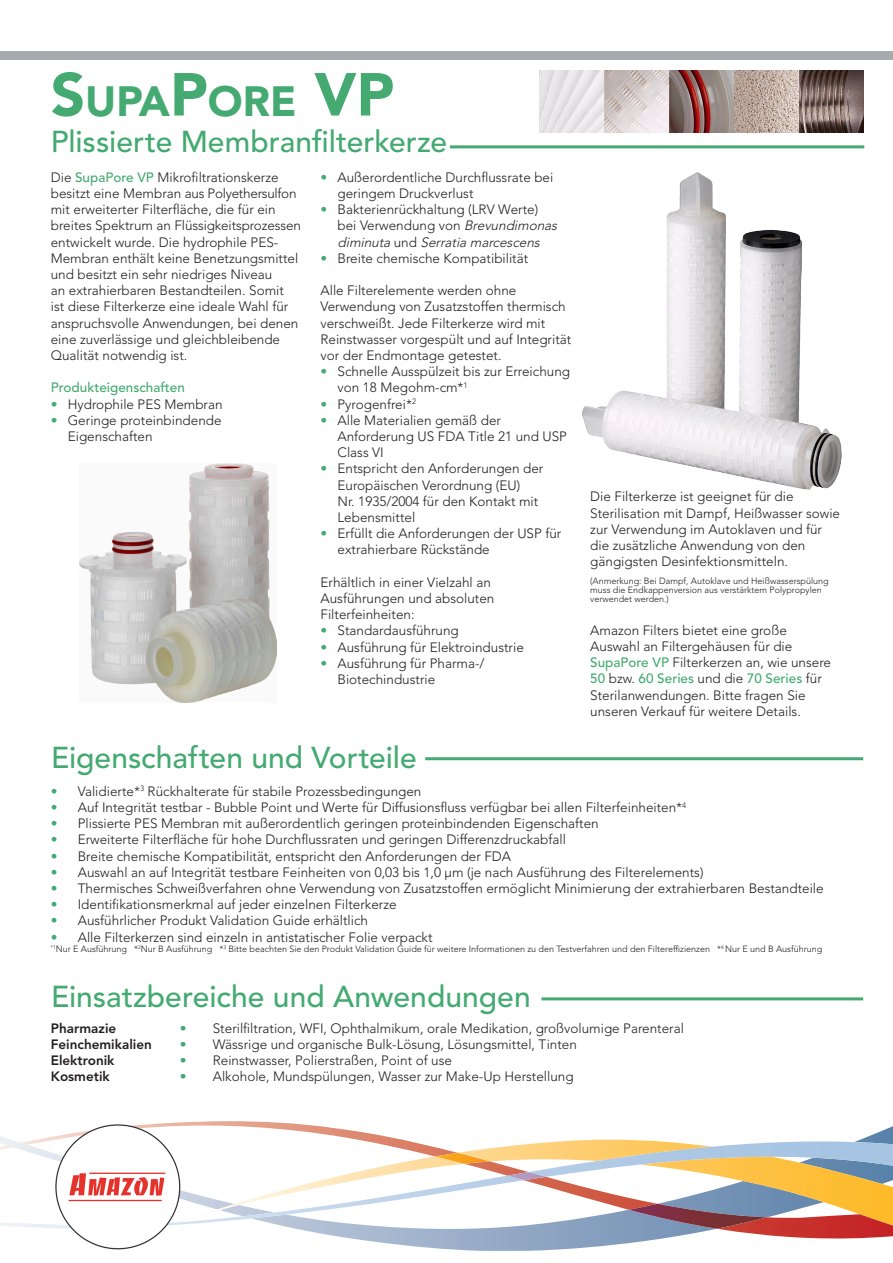
<style>
.page{position:relative;width:893px;height:1263px;background:#fff}
.page>*{position:absolute;margin:0;border:0;box-sizing:border-box;transform-origin:0 0}
.t1{font:900 42px "Avenir LT Std";color:#44aa71}
.t2{font:500 30px "Avenir LT Std";color:#44aa71}
.t3{font:300 13.5px/16.2px "Avenir LT Std";color:#231f20}
.t4{font:800 13.5px "Avenir LT Std";color:#231f20}
.t5{font:500 13.5px "Avenir LT Std";color:#44aa71}
.t6{font:300 9px/9px "Avenir LT Std";color:#231f20}
.s1{font-size:60px}
.s2{font-weight:500;color:#44aa71}
.s3{color:#44aa71}
.s4{font-style:italic}
</style>
<div class="page">
<div style="left:0;top:51px;width:893px;height:9px;background:#a8a9ad"></div>
<img style="left:540px;top:70px;width:324px;height:62px">
<hr style="left:541px;top:997px;width:322px;height:3px;background:#44aa71">
<hr style="left:425px;top:757px;width:438px;height:3px;background:#44aa71">
<svg style="left:482px;top:1228px;width:411px;height:23px"></svg>
<svg style="left:0;top:1141px;width:893px;height:87px"></svg>
<svg style="left:524px;top:1177px;width:278px;height:41px"></svg>
<img style="left:629px;top:1204px;width:138px;height:25px">
<img style="left:861px;top:1215px;width:32px;height:10px">
<svg style="left:21px;top:1123px;width:690px;height:38px"></svg>
<img style="left:7px;top:1143px;width:20px;height:4px">
<img style="left:435px;top:1153px;width:55px;height:11px">
<img style="left:507px;top:1172px;width:39px;height:8px">
<img style="left:54px;top:1123px;width:127px;height:127px">
<hr style="left:450px;top:145px;width:414px;height:3px;background:#44aa71">
<img style="left:79px;top:463px;width:198px;height:240px">
<img style="left:582px;top:172px;width:260px;height:317px">
<p class="t1" style="left:51px;top:75px;width:339px"><span class="s1">S</span>UPA<span class="s1">P</span>ORE <span class="s1">VP</span></p>
<p class="t2" style="left:51px;top:124px;width:398px">Plissierte Membranfilterkerze</p>
<p class="t3" style="left:51px;top:169px;width:252px">Die <span class="s2">SupaPore VP</span> Mikrofiltrationskerze besitzt eine Membran aus Polyethersulfon mit erweiterter Filterfläche, die für ein breites Spektrum an Flüssigkeitsprozessen entwickelt wurde. Die hydrophile PES-Membran enthält keine Benetzungsmittel und besitzt ein sehr niedriges Niveau<br>an extrahierbaren Bestandteilen. Somit<br>ist diese Filterkerze eine ideale Wahl für anspruchsvolle Anwendungen, bei denen eine zuverlässige und gleichbleibende Qualität notwendig ist.</p>
<p class="t5" style="left:51px;top:380px;width:136px">Produkteigenschaften</p>
<p class="t3" style="left:51px;top:396px;width:173px"><span class="s3">•</span> Hydrophile PES Membran</p>
<p class="t3" style="left:68px;top:412px;width:155px;text-indent:-17px"><span class="s3">•</span> Geringe proteinbindende<br>Eigenschaften</p>
<p class="t3" style="left:338px;top:169px;width:217px;text-indent:-17px"><span class="s3">•</span> Außerordentliche Durchflussrate bei geringem Druckverlust</p>
<p class="t3" style="left:338px;top:201px;width:224px;text-indent:-17px"><span class="s3">•</span> Bakterienrückhaltung (LRV Werte) bei Verwendung von <span class="s4">Brevundimonas diminuta</span> u n d <span class="s4">Serratia marcescens</span></p>
<p class="t3" style="left:321px;top:250px;width:209px"><span class="s3">•</span> Breite chemische Kompatibilität</p>
<p class="t3" style="left:321px;top:282px;width:252px">Alle Filterelemente werden ohne Verwendung von Zusatzstoffen thermisch verschweißt. Jede Filterkerze wird mit Reinstwasser vorgespült und auf Integrität vor der Endmontage getestet.</p>
<p class="t3" style="left:338px;top:363px;width:234px;text-indent:-17px"><span class="s3">•</span> Schnelle Ausspülzeit bis zur Erreichung von 18 Megohm-cm*<sup>1</sup></p>
<p class="t3" style="left:321px;top:396px;width:97px"><span class="s3">•</span> Pyrogenfrei*<sup>2</sup></p>
<p class="t3" style="left:338px;top:412px;width:231px;text-indent:-17px"><span class="s3">•</span> Alle Materialien gemäß der<br>Anforderung US FDA Title 21 und USP<br>Class VI</p>
<p class="t3" style="left:338px;top:461px;width:207px;text-indent:-17px"><span class="s3">•</span> Entspricht den Anforderungen der<br>Europäischen Verordnung (EU)<br>Nr. 1935/2004 für den Kontakt mit<br>Lebensmittel</p>
<p class="t3" style="left:338px;top:525px;width:225px;text-indent:-17px"><span class="s3">•</span> Erfüllt die Anforderungen der USP für extrahierbare Rückstände</p>
<p class="t3" style="left:321px;top:574px;width:175px">Erhältlich in einer Vielzahl an<br>Ausführungen und absoluten<br>Filterfeinheiten:</p>
<p class="t3" style="left:321px;top:623px;width:140px"><span class="s3">•</span> Standardausführung</p>
<p class="t3" style="left:321px;top:639px;width:205px"><span class="s3">•</span> Ausführung für Elektroindustrie</p>
<p class="t3" style="left:338px;top:655px;width:149px;text-indent:-17px"><span class="s3">•</span> Ausführung für Pharma-/<br>Biotechindustrie</p>
<p class="t2" style="left:51px;top:741px;width:367px">Eigenschaften und Vorteile</p>
<p class="t3" style="left:590px;top:489px;width:251px">Die Filterkerze ist geeignet für die Sterilisation mit Dampf, Heißwasser sowie zur Verwendung im Autoklaven und für die zusätzliche Anwendung von den gängigsten Desinfektionsmitteln.</p>
<p class="t6" style="left:590px;top:577px;width:240px">(Anmerkung: Bei Dampf, Autoklave und Heißwasserspülung muss die Endkappenversion aus verstärktem Polypropylen</p>
<p class="t6" style="left:590px;top:595px;width:80px">verwendet werden.)</p>
<p class="t3" style="left:590px;top:622px;width:242px">Amazon Filters bietet eine große Auswahl an Filtergehäusen für die <span class="s2">SupaPore VP</span> Filterkerzen an, wie unsere <span class="s2">50</span> bzw. <span class="s2">60 Series</span> und die <span class="s2">70 Series</span> für Sterilanwendungen. Bitte fragen Sie unseren Verkauf für weitere Details.</p>
<p class="t3" style="left:51px;top:783px;width:372px"><span class="s3">•</span> Validierte*<sup>3</sup> Rückhalterate für stabile Prozessbedingungen</p>
<p class="t3" style="left:51px;top:799px;width:637px"><span class="s3">•</span> Auf Integrität testbar - Bubble Point und Werte für Diffusionsfluss verfügbar bei allen Filterfeinheiten*<sup>4</sup></p>
<p class="t3" style="left:51px;top:815px;width:549px"><span class="s3">•</span> Plissierte PES Membran mit außerordentlich geringen proteinbindenden Eigenschaften</p>
<p class="t3" style="left:51px;top:832px;width:517px"><span class="s3">•</span> Erweiterte Filterfläche für hohe Durchflussraten und geringen Differenzdruckabfall</p>
<p class="t3" style="left:51px;top:848px;width:462px"><span class="s3">•</span> Breite chemische Kompatibilität, entspricht den Anforderungen der FDA</p>
<p class="t3" style="left:51px;top:864px;width:654px"><span class="s3">•</span> Auswahl an auf Integrität testbare Feinheiten von 0,03 bis 1,0 µm (je nach Ausführung des Filterelements)</p>
<p class="t3" style="left:51px;top:880px;width:774px"><span class="s3">•</span> Thermisches Schweißverfahren ohne Verwendung von Zusatzstoffen ermöglicht Minimierung der extrahierbaren Bestandteile</p>
<p class="t3" style="left:51px;top:896px;width:347px"><span class="s3">•</span> Identifikationsmerkmal auf jeder einzelnen Filterkerze</p>
<p class="t3" style="left:51px;top:913px;width:319px"><span class="s3">•</span> Ausführlicher Produkt Validation Guide erhältlich</p>
<p class="t3" style="left:51px;top:929px;width:383px"><span class="s3">•</span> Alle Filterkerzen sind einzeln in antistatischer Folie verpackt</p>
<p class="t6" style="left:51px;top:945px;width:773px"><sup>*1</sup>Nur E Ausführung *<sup>2</sup>Nur B Ausführung *<sup>3</sup> Bitte beachten Sie den Produkt Validation Guide für weitere Informationen zu den Testverfahren und den Filtereffizienzen *<sup>4</sup> Nur E und B Ausführung</p>
<p class="t2" style="left:51px;top:979px;width:481px">Einsatzbereiche und Anwendungen</p>
<p class="t4" style="left:51px;top:1020px;width:67px">Pharmazie</p>
<p class="t3" style="left:180px;top:1020px;width:506px"><span class="s3">•</span> Sterilfiltration, WFI, Ophthalmikum, orale Medikation, großvolumige Parenteral</p>
<p class="t4" style="left:51px;top:1036px;width:103px">Feinchemikalien</p>
<p class="t3" style="left:180px;top:1036px;width:399px"><span class="s3">•</span> Wässrige und organische Bulk-Lösung, Lösungsmittel, Tinten</p>
<p class="t4" style="left:51px;top:1052px;width:65px">Elektronik</p>
<p class="t3" style="left:180px;top:1052px;width:274px"><span class="s3">•</span> Reinstwasser, Polierstraßen, Point of use</p>
<p class="t4" style="left:51px;top:1068px;width:60px">Kosmetik</p>
<p class="t3" style="left:180px;top:1068px;width:395px"><span class="s3">•</span> Alkohole, Mundspülungen, Wasser zur Make-Up Herstellung</p>
</div>
